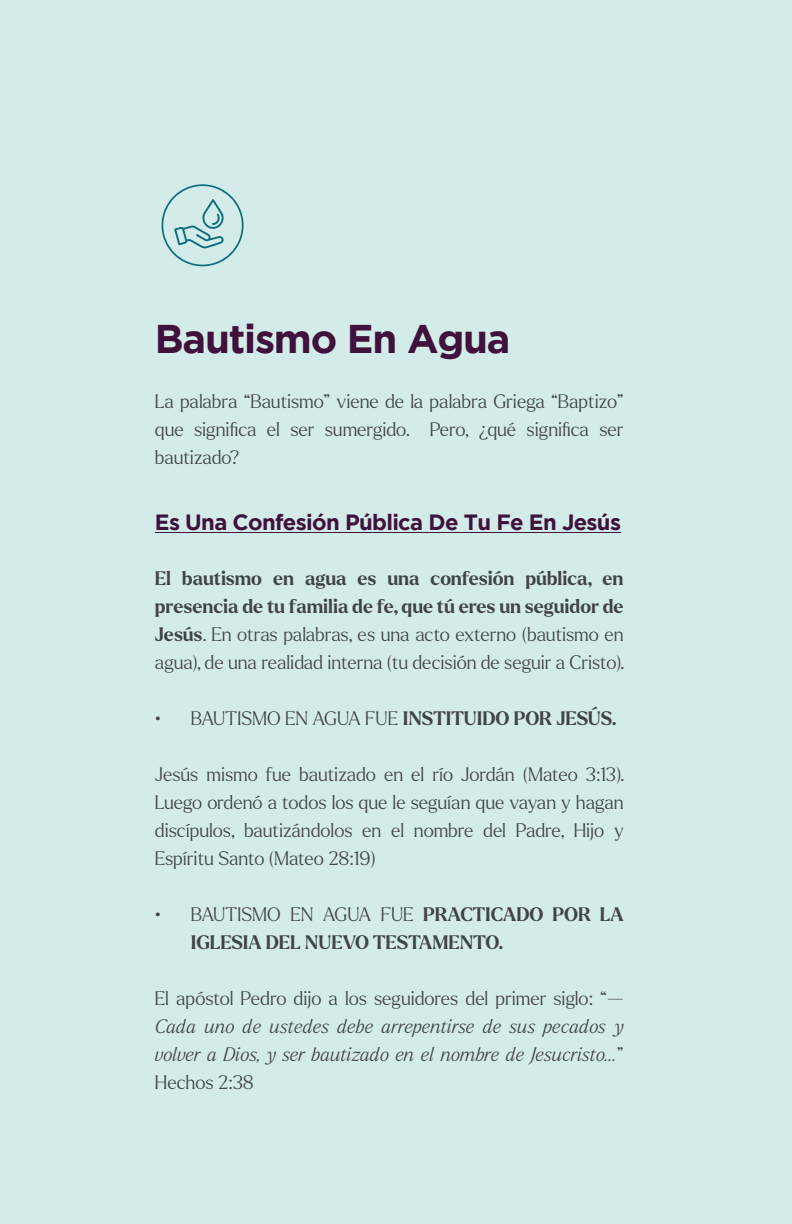
<style>
.page{position:relative;width:792px;height:1224px;background:#d3ece9}
.page>*{position:absolute;margin:0;border:0;box-sizing:border-box;transform-origin:0 0}
.t1{font:700 40px "Gotham";letter-spacing:-.03em;color:#40123b}
.t2{font:700 22px "Gotham";letter-spacing:-.03em;color:#40123b}
.t3{font:300 19px/28px "Larken";color:#414446;text-align:justify}
.t4{font:italic 300 19px/28px "Larken";letter-spacing:-.005em;color:#414446;text-align:justify}
.t5{font:700 19px/28px "Larken";color:#414446}
.s1{font-weight:700}
.s2{font-weight:300}
.s3{font-style:normal}
</style>
<div class="page">
<hr style="left:155px;top:532px;width:466px;height:1px;background:#40123b">
<svg style="left:162px;top:184px;width:82px;height:82px"></svg>
<p class="t1" style="left:155px;top:315px;width:357px">Bautismo En Agua</p>
<p class="t3" style="left:155px;top:386px;width:470px">La palabra “Bautismo” viene de la palabra Griega “Baptizo” que significa el ser sumergido. Pero, ¿qué significa ser bautizado?</p>
<p class="t2" style="left:155px;top:509px;width:468px">Es Una Confesión Pública De Tu Fe En Jesús</p>
<p class="t3" style="left:155px;top:563px;width:471px"><span class="s1">El bautismo en agua es una confesión pública, en presencia de tu familia de fe, que tú eres un seguidor de Jesús</span>. En otras palabras, es una acto externo (bautismo en agua), de una realidad interna (tu decisión de seguir a Cristo).</p>
<p class="t5" style="left:155px;top:704px;width:463px"><span class="s2">• BAUTISMO EN AGUA FUE</span> INSTITUIDO POR JESÚS.</p>
<p class="t3" style="left:155px;top:759px;width:471px">Jesús mismo fue bautizado en el río Jordán (Mateo 3:13).<br>Luego ordenó a todos los que le seguían que vayan y hagan discípulos, bautizándolos en el nombre del Padre, Hijo y Espíritu Santo (Mateo 28:19)</p>
<p class="t5" style="left:191px;top:900px;width:434px;text-indent:-36px"><span class="s2">• BAUTISMO EN AGUA FUE</span> PRACTICADO POR LA<br>IGLESIA DEL NUEVO TESTAMENTO.</p>
<p class="t4" style="left:155px;top:984px;width:470px"><span class="s3">El apóstol Pedro dijo a los seguidores del primer siglo: “— </span>Cada uno de ustedes debe arrepentirse de sus pecados y volver a Dios, y ser bautizado en el nombre de Jesucristo…<span class="s3">” Hechos 2:38</span></p>
</div>
